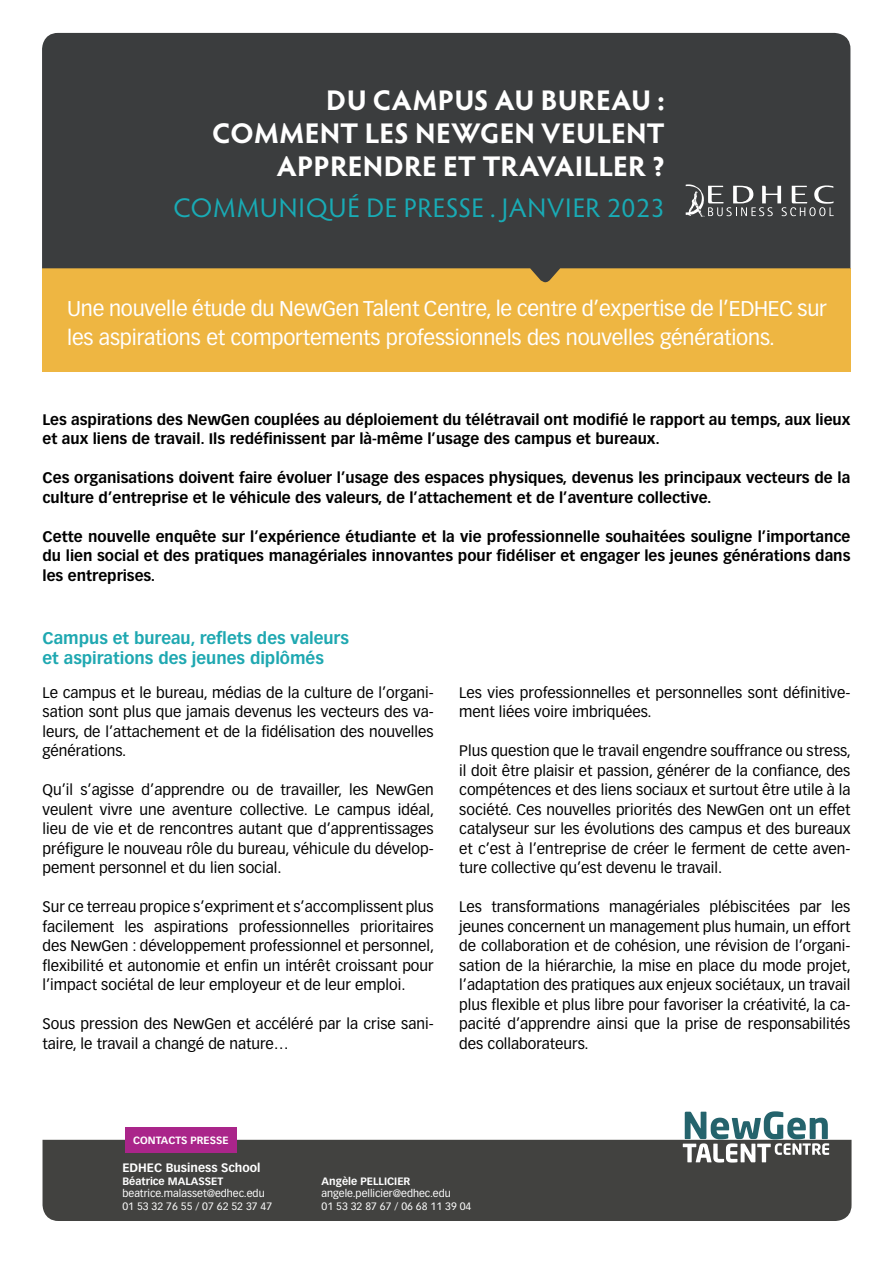
<style>
.page{position:relative;width:893px;height:1263px;background:#fff}
.page>*{position:absolute;margin:0;border:0;box-sizing:border-box;transform-origin:0 0}
.t1{font:700 28.5px/33px "Hypatia Sans Pro";letter-spacing:.005em;color:#fff;text-align:right}
.t2{font:27px "Hypatia Sans Pro";letter-spacing:.03em;color:#19abb5}
.t3{font:21px/28.5px "Vectora LT Std";letter-spacing:-.01em;color:#fff}
.t4{font:700 16.5px/19.8px "Vectora LT Std";color:#1fa8b1}
.t5{font:15px/19.5px "Vectora LT Std";color:#000;text-align:justify}
.t6{font:700 15px/19.5px "Vectora LT Std";color:#000}
.t7{font:700 12px "Vectora LT Std";color:#fff}
.t8{font:10.5px "Vectora LT Std";color:#fff}
.t9{font:700 10.5px "Vectora LT Std";color:#fff}
.t10{font:700 10.35px "Vectora LT Std";color:#fff}
</style>
<div class="page">
<div style="left:42px;top:268px;width:808px;height:104px;background:#eeb642"></div>
<div style="left:42px;top:33px;width:808px;height:250px;background:#3b3d3e"></div>
<div style="left:43px;top:1140px;width:808px;height:81px;background:#424240"></div>
<div style="left:125px;top:1127px;width:111px;height:25px;background:#aa258a"></div>
<svg style="left:686px;top:184px;width:148px;height:33px;background:#646667"></svg>
<svg style="left:683px;top:1111px;width:146px;height:51px"></svg>
<p class="t1" style="left:212px;top:82px;width:454px">DU CAMPUS AU BUREAU :<br>COMMENT LES NEWGEN VEULENT<br>APPRENDRE ET TRAVAILLER ?</p>
<p class="t2" style="left:173px;top:189px;width:493px">COMMUNIQUÉ DE PRESSE . JANVIER 2023</p>
<p class="t3" style="left:67px;top:295px;width:761px">Une nouvelle étude du NewGen Talent Centre, le centre d’expertise de l’EDHEC sur les aspirations et comportements professionnels des nouvelles générations.</p>
<p class="t6" style="left:43px;top:409px;width:809px">Les aspirations des NewGen couplées au déploiement du télétravail ont modifié le rapport au temps, aux lieux et aux liens de travail. Ils redéfinissent par là-même l’usage des campus et bureaux.</p>
<p class="t6" style="left:43px;top:468px;width:809px">Ces organisations doivent faire évoluer l’usage des espaces physiques, devenus les principaux vecteurs de la culture d’entreprise et le véhicule des valeurs, de l’attachement et de l’aventure collective.</p>
<p class="t6" style="left:43px;top:526px;width:809px;text-align:justify">Cette nouvelle enquête sur l’expérience étudiante et la vie professionnelle souhaitées souligne l’importance du lien social et des pratiques managériales innovantes pour fidéliser et engager les jeunes générations dans les entreprises.</p>
<p class="t4" style="left:43px;top:628px;width:308px">Campus et bureau, reflets des valeurs et aspirations des jeunes diplômés</p>
<p class="t5" style="left:43px;top:683px;width:393px">Le campus et le bureau, médias de la culture de l’organi&shy;sation sont plus que jamais devenus les vecteurs des va&shy;leurs, de l’attachement et de la fidélisation des nouvelles générations.</p>
<p class="t5" style="left:43px;top:780px;width:393px">Qu’il s’agisse d’apprendre ou de travailler, les NewGen veulent vivre une aventure collective. Le campus idéal, lieu de vie et de rencontres autant que d’apprentissages préfigure le nouveau rôle du bureau, véhicule du dévelop&shy;pement personnel et du lien social.</p>
<p class="t5" style="left:43px;top:897px;width:393px">Sur ce terreau propice s’expriment et s’accomplissent plus facilement les aspirations professionnelles prioritaires des NewGen : développement professionnel et personnel, flexibilité et autonomie et enfin un intérêt croissant pour l’impact sociétal de leur employeur et de leur emploi.</p>
<p class="t5" style="left:43px;top:1014px;width:393px">Sous pression des NewGen et accéléré par la crise sani&shy;taire, le travail a changé de nature…</p>
<p class="t5" style="left:459px;top:683px;width:393px">Les vies professionnelles et personnelles sont définitive&shy;ment liées voire imbriquées.</p>
<p class="t5" style="left:459px;top:741px;width:393px">Plus question que le travail engendre souffrance ou stress, il doit être plaisir et passion, générer de la confiance, des compétences et des liens sociaux et surtout être utile à la société. Ces nouvelles priorités des NewGen ont un effet catalyseur sur les évolutions des campus et des bureaux et c’est à l’entreprise de créer le ferment de cette aven&shy;ture collective qu’est devenu le travail.</p>
<p class="t5" style="left:459px;top:897px;width:393px">Les transformations managériales plébiscitées par les jeunes concernent un management plus humain, un effort de collaboration et de cohésion, une révision de l’organi&shy;sation de la hiérarchie, la mise en place du mode projet, l’adaptation des pratiques aux enjeux sociétaux, un travail plus flexible et plus libre pour favoriser la créativité, la ca&shy;pacité d’apprendre ainsi que la prise de responsabilités des collaborateurs.</p>
<p class="t10" style="left:133px;top:1134px;width:97px">CONTACTS PRESSE</p>
<p class="t7" style="left:122px;top:1160px;width:140px">EDHEC Business School</p>
<p class="t9" style="left:122px;top:1174px;width:102px">Béatrice MALASSET</p>
<p class="t8" style="left:122px;top:1187px;width:144px">beatrice.malasset@edhec.edu</p>
<p class="t8" style="left:122px;top:1200px;width:151px">01 53 32 76 55 / 07 62 52 37 47</p>
<p class="t9" style="left:322px;top:1174px;width:90px">Angèle PELLICIER</p>
<p class="t8" style="left:322px;top:1187px;width:131px">angele.pellicier@edhec.edu</p>
<p class="t8" style="left:322px;top:1200px;width:151px">01 53 32 87 67 / 06 68 11 39 04</p>
</div>
